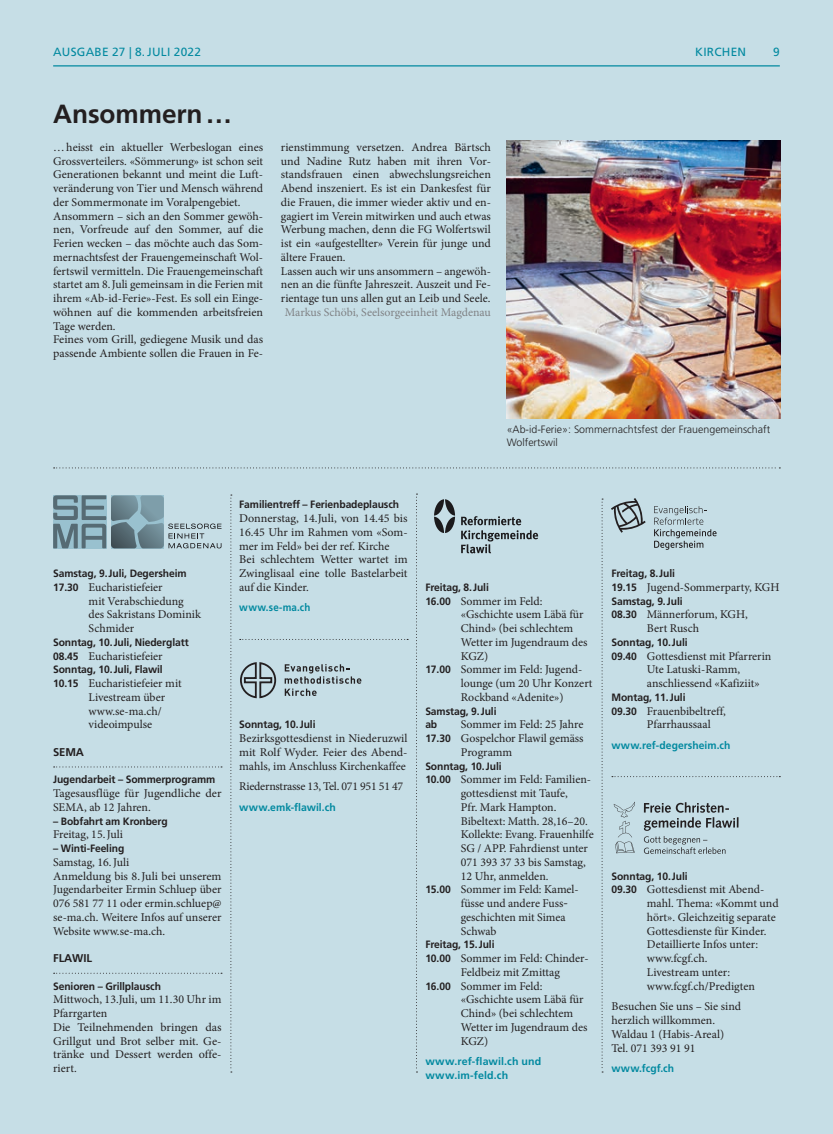
<style>
.page{position:relative;width:833px;height:1134px;background:#c6dee6}
.page>*{position:absolute;margin:0;border:0;box-sizing:border-box;transform-origin:0 0}
.t1{font:700 26.25px "Frutiger LT Std";letter-spacing:-.005em;color:#231f20}
.t2{font:11.88px/13.8px "Minion Pro";color:#231f20}
.t3{font:11.88px "Minion Pro";letter-spacing:-.005em;color:#808285}
.t4{font:11.88px "Minion Pro";letter-spacing:-.02em;color:#231f20}
.t5{font:11.88px "Frutiger LT Std";letter-spacing:.02em;color:#0289a0}
.t6{font:700 11.25px "Frutiger LT Std";letter-spacing:-.01em;color:#231f20}
.t7{font:700 10.62px/13.8px "Frutiger LT Std";letter-spacing:-.01em;color:#231f20}
.t8{font:700 10.62px/13.8px "Frutiger LT Std";letter-spacing:.01em;color:#0289a0}
.t9{font:300 10.62px/13.8px "Frutiger LT Std";color:#231f20}
.t10{font:700 10.62px "Frutiger LT Std";letter-spacing:.01em;color:#0289a0;scale:.92 1}
.s1{font-family:"Frutiger LT Std";font-weight:700;font-size:10.62px}
.s2{font-size:14.38px}
</style>
<div class="page">
<hr style="left:53px;top:65px;width:727px;height:1px;background:#0289a0">
<svg style="left:54px;top:467px;width:726px;height:1px"></svg>
<img style="left:506px;top:141px;width:274px;height:278px">
<svg style="left:53px;top:494px;width:727px;height:578px"></svg>
<p class="t5" style="left:53px;top:45px;width:18px">AUSGABE</p>
<p class="t5" style="left:112px;top:45px;width:47px">27 | 8.JULI</p>
<p class="t5" style="left:174px;top:45px;width:29px">2022</p>
<p class="t5" style="left:695px;top:45px;width:52px">KIRCHEN</p>
<p class="t5" style="left:773px;top:45px;width:8px">9</p>
<h1 class="t1" style="left:53px;top:99px;width:180px">Ansommern…</h1>
<p class="t2" style="left:53px;top:140px;width:211px">…heisst ein aktueller Werbeslogan eines Grossverteilers. «Sömmerung» ist schon seit Generationen bekannt und meint die Luft&shy;veränderung von Tier und Mensch während der Sommermonate im Voralpengebiet.<br>Ansommern – sich an den Sommer gewöh&shy;nen, Vorfreude auf den Sommer, auf die Ferien wecken – das möchte auch das Som&shy;mernachtsfest der Frauengemeinschaft Wol&shy;fertswil vermitteln. Die Frauengemeinschaft startet am 8.Juli gemeinsam in die Ferien mit ihrem «Ab-id-Ferie»-Fest. Es soll ein Einge&shy;wöhnen auf die kommenden arbeitsfreien Tage werden.<br>Feines vom Grill, gediegene Musik und das passende Ambiente sollen die Frauen in Fe-</p>
<p class="t2" style="left:281px;top:140px;width:211px">rienstimmung versetzen. Andrea Bärtsch und Nadine Rutz haben mit ihren Vor&shy;standsfrauen einen abwechslungsreichen Abend inszeniert. Es ist ein Dankesfest für die Frauen, die immer wieder aktiv und en&shy;gagiert im Verein mitwirken und auch etwas Werbung machen, denn die FG Wolfertswil ist ein «aufgestellter» Verein für junge und ältere Frauen.<br>Lassen auch wir uns ansommern – angewöh&shy;nen an die fünfte Jahreszeit. Auszeit und Fe&shy;rientage tun uns allen gut an Leib und Seele.</p>
<p class="t3" style="left:285px;top:304px;width:208px">Markus Schöbi, Seelsorgeeinheit Magdenau</p>
<p class="t9" style="left:506px;top:422px;width:265px">«Ab-id-Ferie»: Sommernachtsfest der Frauengemeinschaft<br>Wolfertswil</p>
<p class="t7" style="left:53px;top:566px;width:135px">Samstag, 9.Juli, Degersheim</p>
<p class="t2" style="left:89px;top:580px;width:114px;text-indent:-35px"><span class="s1">17.30</span> Eucharistiefeier<br>mit Verabschiedung des Sakristans Dominik<br>Schmider</p>
<p class="t7" style="left:53px;top:635px;width:137px">Sonntag, 10.Juli, Niederglatt</p>
<p class="t2" style="left:53px;top:649px;width:111px"><span class="s1">08.45</span> Eucharistiefeier</p>
<p class="t7" style="left:53px;top:663px;width:111px">Sonntag, 10.Juli, Flawil</p>
<p class="t2" style="left:89px;top:676px;width:95px;text-indent:-35px"><span class="s1">10.15</span> Eucharistiefeier mit<br>Livestream über www.se-ma.ch/ videoimpulse</p>
<p class="t6" style="left:53px;top:745px;width:32px">SEMA</p>
<p class="t7" style="left:53px;top:773px;width:164px">Jugendarbeit – Sommerprogramm</p>
<p class="t2" style="left:53px;top:786px;width:170px">Tagesausflüge für Jugendliche der<br>SEMA, ab 12 Jahren.</p>
<p class="t7" style="left:53px;top:814px;width:116px">– Bobfahrt am Kronberg</p>
<p class="t2" style="left:53px;top:828px;width:71px">Freitag, 15.Juli</p>
<p class="t7" style="left:53px;top:841px;width:73px">– Winti-Feeling</p>
<p class="t2" style="left:53px;top:855px;width:170px">Samstag, 16.Juli<br>Anmeldung bis 8.Juli bei unserem<br>Jugendarbeiter Ermin Schluep über<br>076 581 77 11 oder ermin.schluep@ se-ma.ch. Weitere Infos auf unserer<br>Website www.se-ma.ch.</p>
<p class="t6" style="left:53px;top:951px;width:40px">FLAWIL</p>
<p class="t7" style="left:53px;top:979px;width:109px">Senioren – Grillplausch</p>
<p class="t2" style="left:53px;top:993px;width:170px">Mittwoch, 13.Juli, um 11.30 Uhr im<br>Pfarrgarten<br>Die Teilnehmenden bringen das<br>Grillgut und Brot selber mit. Ge&shy;tränke und Dessert werden offe&shy;riert.</p>
<p class="t7" style="left:239px;top:498px;width:161px">Familientreff – Ferienbadeplausch</p>
<p class="t2" style="left:239px;top:511px;width:170px">Donnerstag, 14.Juli, von 14.45 bis<br>16.45 Uhr im Rahmen vom «Som&shy;mer im Feld» bei der ref. Kirche<br>Bei schlechtem Wetter wartet im<br>Zwinglisaal eine tolle Bastelarbeit auf die Kinder.</p>
<p class="t10" style="left:239px;top:601px;width:79px">www.se-ma.ch</p>
<p class="t7" style="left:239px;top:718px;width:78px">Sonntag, 10.Juli</p>
<p class="t2" style="left:239px;top:731px;width:170px;text-align:justify">Bezirksgottesdienst in Niederuzwil mit Rolf Wyder. Feier des Abend&shy;mahls, im Anschluss Kirchenkaffee</p>
<p class="t4" style="left:239px;top:778px;width:166px">Riedernstrasse 13, Tel. 071 951 51 47</p>
<p class="t8" style="left:239px;top:800px;width:98px">www.emk-flawil.ch</p>
<p class="t7" style="left:425px;top:580px;width:65px">Freitag, 8.Juli</p>
<p class="t2" style="left:425px;top:594px;width:119px"><span class="s1">16.00</span> Sommer im Feld:</p>
<p class="t2" style="left:461px;top:608px;width:124px">«Gschichte usem Läbä für</p>
<p class="t2" style="left:461px;top:621px;width:114px">Chind» (bei schlechtem</p>
<p class="t2" style="left:461px;top:635px;width:128px">Wetter im Jugendraum des</p>
<p class="t2" style="left:461px;top:649px;width:29px">KGZ)</p>
<p class="t2" style="left:425px;top:663px;width:158px"><span class="s1">17.00</span> Sommer im Feld: Jugend-</p>
<p class="t2" style="left:461px;top:676px;width:133px">lounge (um 20 Uhr Konzert</p>
<p class="t2" style="left:461px;top:690px;width:104px">Rockband «Adenite»)</p>
<p class="t7" style="left:425px;top:704px;width:73px">Samstag, 9.Juli ab</p>
<p class="t2" style="left:461px;top:718px;width:124px">Sommer im Feld: 25 Jahre</p>
<p class="t2" style="left:425px;top:731px;width:160px"><span class="s1">17.30</span> Gospelchor Flawil gemäss</p>
<p class="t2" style="left:461px;top:745px;width:53px">Programm</p>
<p class="t7" style="left:425px;top:759px;width:78px">Sonntag, 10.Juli</p>
<p class="t2" style="left:425px;top:773px;width:167px"><span class="s1">10.00</span> Sommer im Feld: Familien-</p>
<p class="t2" style="left:461px;top:786px;width:108px">gottesdienst mit Taufe,</p>
<p class="t2" style="left:461px;top:800px;width:97px">Pfr. Mark Hampton.</p>
<p class="t2" style="left:461px;top:814px;width:129px">Bibeltext: Matth. 28,16–20.</p>
<p class="t2" style="left:461px;top:828px;width:134px">Kollekte: Evang. Frauenhilfe</p>
<p class="t2" style="left:461px;top:841px;width:129px">SG / APP. Fahrdienst unter</p>
<p class="t2" style="left:461px;top:855px;width:127px">071 393 37 33 bis Samstag,</p>
<p class="t2" style="left:461px;top:869px;width:89px">12 Uhr, anmelden.</p>
<p class="t2" style="left:425px;top:883px;width:155px"><span class="s1">15.00</span> Sommer im Feld: Kamel-</p>
<p class="t2" style="left:461px;top:896px;width:107px">füsse und andere Fuss<span class="s2">-</span></p>
<p class="t2" style="left:461px;top:910px;width:106px">geschichten mit Simea</p>
<p class="t2" style="left:461px;top:924px;width:37px">Schwab</p>
<p class="t7" style="left:425px;top:938px;width:71px">Freitag, 15.Juli</p>
<p class="t2" style="left:425px;top:951px;width:165px"><span class="s1">10.00</span> Sommer im Feld: Chinder-</p>
<p class="t2" style="left:461px;top:965px;width:101px">Feldbeiz mit Zmittag</p>
<p class="t2" style="left:425px;top:979px;width:119px"><span class="s1">16.00</span> Sommer im Feld:</p>
<p class="t2" style="left:461px;top:993px;width:124px">«Gschichte usem Läbä für</p>
<p class="t2" style="left:461px;top:1006px;width:114px">Chind» (bei schlechtem</p>
<p class="t2" style="left:461px;top:1020px;width:128px">Wetter im Jugendraum des</p>
<p class="t2" style="left:461px;top:1034px;width:29px">KGZ)</p>
<p class="t8" style="left:425px;top:1055px;width:117px">www.ref-flawil.ch und www.im-feld.ch</p>
<p class="t7" style="left:611px;top:566px;width:65px">Freitag, 8.Juli</p>
<p class="t2" style="left:611px;top:580px;width:169px"><span class="s1">19.15</span> Jugend-Sommerparty, KGH</p>
<p class="t7" style="left:611px;top:594px;width:73px">Samstag, 9.Juli</p>
<p class="t2" style="left:647px;top:608px;width:102px;text-indent:-35px"><span class="s1">08.30</span> Männerforum, KGH,<br>Bert Rusch</p>
<p class="t7" style="left:611px;top:635px;width:78px">Sonntag, 10.Juli</p>
<p class="t2" style="left:647px;top:649px;width:126px;text-indent:-35px"><span class="s1">09.40</span> Gottesdienst mit Pfarrerin<br>Ute Latuski-Ramm, anschliessend «Kafiziit»</p>
<p class="t7" style="left:611px;top:690px;width:76px">Montag, 11.Juli</p>
<p class="t2" style="left:647px;top:704px;width:81px;text-indent:-35px"><span class="s1">09.30</span> Frauenbibeltreff,<br>Pfarrhaussaal</p>
<p class="t8" style="left:611px;top:738px;width:120px">www.ref-degersheim.ch</p>
<p class="t7" style="left:611px;top:869px;width:78px">Sonntag, 10.Juli</p>
<p class="t2" style="left:647px;top:883px;width:133px;text-indent:-35px"><span class="s1">09.30</span> Gottesdienst mit Abend&shy;mahl. Thema: «Kommt und hört». Gleichzeitig separate<br>Gottesdienste für Kinder.<br>Detaillierte Infos unter: www.fcgf.ch.<br>Livestream unter: www.fcgf.ch/Predigten</p>
<p class="t2" style="left:611px;top:1000px;width:131px">Besuchen Sie uns – Sie sind herzlich willkommen.<br>Waldau 1 (Habis-Areal)<br>Tel. 071 393 91 91</p>
<p class="t8" style="left:611px;top:1061px;width:64px">www.fcgf.ch</p>
</div>
